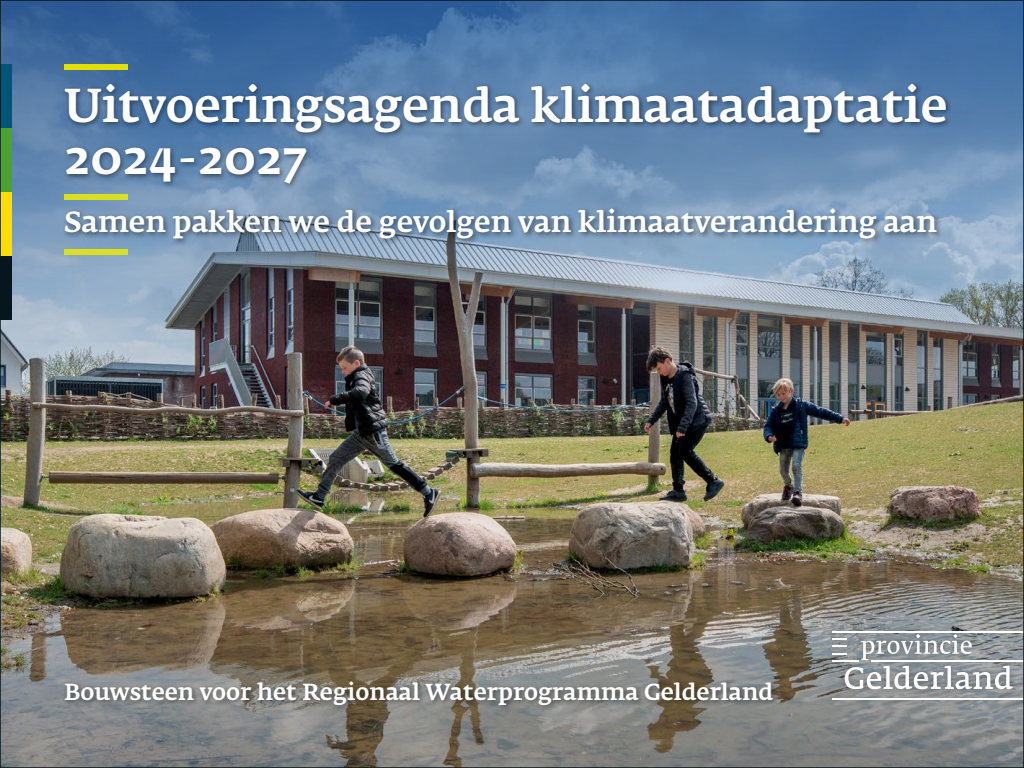
<style>
.page{position:relative;width:1024px;height:768px;background:#fff}
.page>*{position:absolute;margin:0;border:0;box-sizing:border-box;transform-origin:0 0}
._01_Titel{font:500 47px/52px "Fedra Serif A Std";color:#fff}
._01_Titel-2{font:500 29px "Fedra Serif A Std";color:#fff}
._01_Titel-3{font:500 23px "Fedra Serif A Std";color:#fff}
</style>
<div class="page">
<img style="left:2px;top:394px;width:1020px;height:372px">
<img style="left:2px;top:2px;width:1020px;height:392px">
<div style="left:0;top:64px;width:12px;height:64px;background:#005578"></div>
<div style="left:0;top:128px;width:12px;height:64px;background:#4ca22f"></div>
<div style="left:0;top:192px;width:12px;height:64px;background:#fd0"></div>
<div style="left:0;top:256px;width:12px;height:64px;background:#05171d"></div>
<div style="left:64px;top:64px;width:64px;height:6px;background:#e4df00"></div>
<div style="left:826px;top:625px;width:198px;height:81px;background:#000;opacity:.3"></div>
<hr style="left:832px;top:631px;width:192px;height:1px;background:#fff">
<svg style="left:832px;top:634px;width:181px;height:55px"></svg>
<hr style="left:872px;top:660px;width:152px;height:1px;background:#fff">
<hr style="left:832px;top:699px;width:192px;height:1px;background:#fff">
<div style="left:64px;top:194px;width:64px;height:6px;background:#d9e020"></div>
<div style="left:64px;top:249px;width:64px;height:6px;background:#d9e020"></div>
<div style="left:62px;top:80px;width:891px;height:110px;background:#000;opacity:.5"></div>
<div style="left:62px;top:206px;width:882px;height:40px;background:#000;opacity:.5"></div>
<div style="left:62px;top:678px;width:718px;height:34px;background:#000;opacity:.5"></div>
<p class="_01_Titel" style="left:64px;top:83px;width:885px">Uitvoeringsagenda klimaatadaptatie<br>2024-2027</p>
<p class="_01_Titel-2" style="left:64px;top:202px;width:875px">Samen pakken we de gevolgen van klimaatverandering aan</p>
<p class="_01_Titel-3" style="left:64px;top:676px;width:711px">Bouwsteen voor het Regionaal Waterprogramma Gelderland</p>
</div>
